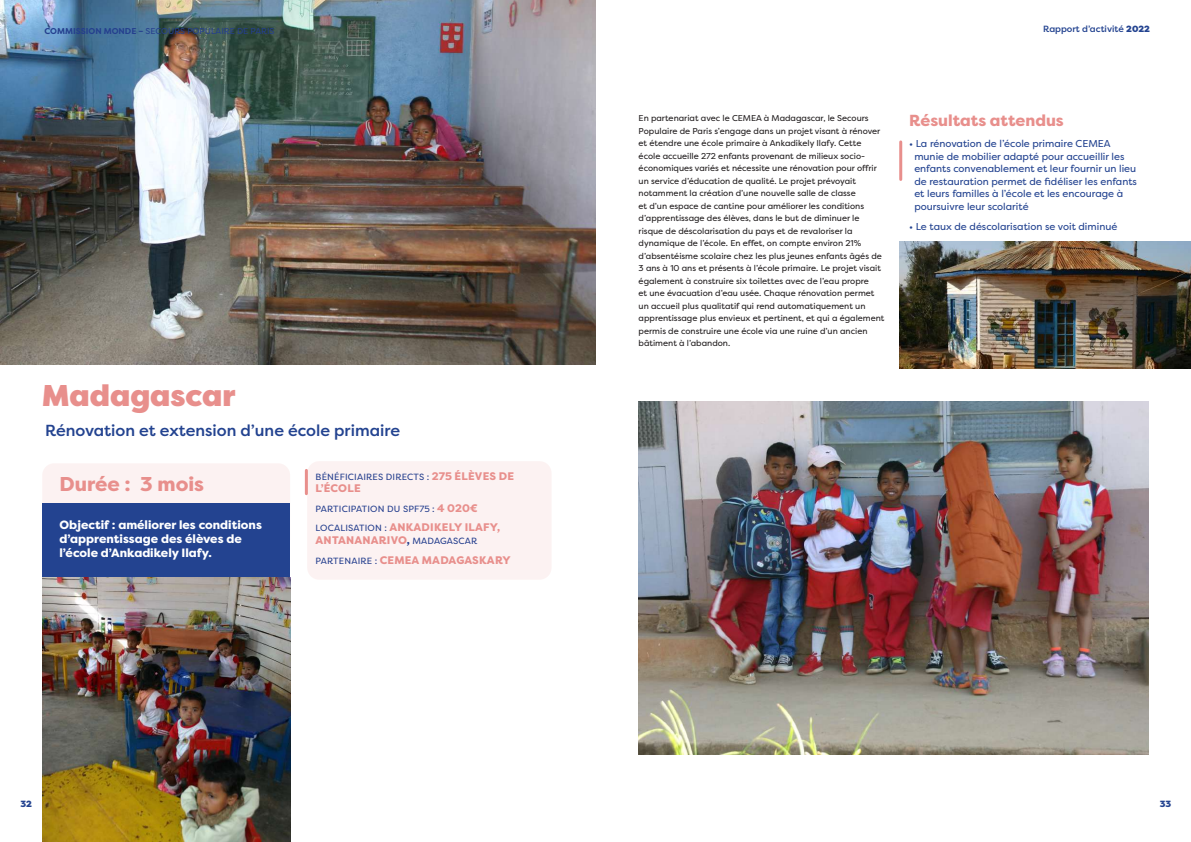
<style>
.page{position:relative;width:1191px;height:842px;background:#fff}
.page>*{position:absolute;margin:0;border:0;box-sizing:border-box;transform-origin:0 0}
.t1{font:900 30px "Filson Pro";color:#e88f8c}
.t2{font:800 20px "Filson Pro";color:#e88f8c}
.t3{font:500 16px "Filson Pro";color:#234390}
.t4{font:800 16px "Filson Pro";color:#e88f8c}
.t5{font:800 12px/14.4px "Filson Pro";color:#fff}
.t6{font:800 11px/12.5px "Filson Pro";letter-spacing:.02em;color:#e88f8c}
.t7{font:10px/12.5px "Filson Pro";color:#234390}
.t8{font:9px "Filson Pro";letter-spacing:.02em;color:#253f8e}
.t9{font:500 9px "Filson Pro";color:#234390}
.t10{font:900 9px "Filson Pro";color:#234390}
.t11{font:8.5px/12.5px "Filson Pro";color:#231f20}
.t12{font:8.5px "Filson Pro";color:#253f8e}
.s1{font-weight:700}
.s2{font-weight:900}
.s3{font-weight:800;font-size:11px;color:#e88f8c}
.s4{font-weight:400;font-size:9px;color:#253f8e}
.s5{color:#253f8e}
</style>
<div class="page">
<img style="left:0;top:0;width:595px;height:364px">
<div style="left:42px;top:463px;width:248px;height:87px;background:#fcf2f2;border-radius:12px"></div>
<div style="left:307px;top:461px;width:244px;height:119px;background:#fcf2f2;border-radius:12px"></div>
<hr style="left:305px;top:470px;width:3px;height:24px;background:#e88f8c">
<div style="left:42px;top:503px;width:248px;height:75px;background:#234390"></div>
<img style="left:42px;top:578px;width:248px;height:264px">
<img style="left:899px;top:242px;width:292px;height:127px">
<hr style="left:899px;top:142px;width:3px;height:37px;background:#e88f8c">
<img style="left:638px;top:401px;width:510px;height:353px">
<p class="t12" style="left:44px;top:25px;width:231px"><span class="s1">COMMISSION MONDE –</span> SECOURS POPULAIRE DE PARIS</p>
<p class="t9" style="left:1043px;top:23px;width:108px">Rapport d’activité <span class="s2">2022</span></p>
<h1 class="t1" style="left:42px;top:377px;width:195px">Madagascar</h1>
<h3 class="t3" style="left:45px;top:419px;width:356px">Rénovation et extension d’une école primaire</h3>
<p class="t8" style="left:315px;top:471px;width:200px">BÉNÉFICIAIRES DIRECTS : <span class="s3">275 ÉLÈVES DE</span></p>
<p class="t6" style="left:315px;top:482px;width:47px">L’ÉCOLE</p>
<p class="t8" style="left:315px;top:503px;width:164px">PARTICIPATION DU SPF75 : <span class="s3">4 020€</span></p>
<p class="t6" style="left:315px;top:522px;width:186px"><span class="s4">LOCALISATION :</span> ANKADIKELY ILAFY,<br>ANTANANARIVO<span class="s5">,</span> <span class="s4">MADAGASCAR</span></p>
<p class="t6" style="left:315px;top:554px;width:196px"><span class="s4">PARTENAIRE :</span> CEMEA MADAGASKARY</p>
<h2 class="t2" style="left:59px;top:471px;width:146px">Durée : 3 mois</h2>
<h3 class="t5" style="left:59px;top:517px;width:204px">Objectif : améliorer les conditions d’apprentissage des élèves de l’école d’Ankadikely Ilafy.</h3>
<p class="t11" style="left:638px;top:112px;width:247px">En partenariat avec le CEMEA à Madagascar, le Secours Populaire de Paris s’engage dans un projet visant à rénover et étendre une école primaire à Ankadikely Ilafy. Cette école accueille 272 enfants provenant de milieux socio&shy;économiques variés et nécessite une rénovation pour offrir un service d’éducation de qualité. Le projet prévoyait notamment la création d’une nouvelle salle de classe<br>et d’un espace de cantine pour améliorer les conditions d’apprentissage des élèves, dans le but de diminuer le risque de déscolarisation du pays et de revaloriser la dynamique de l’école. En effet, on compte environ 21% d’absentéisme scolaire chez les plus jeunes enfants âgés de 3 ans à 10 ans et présents à l’école primaire. Le projet visait également à construire six toilettes avec de l’eau propre<br>et une évacuation d’eau usée. Chaque rénovation permet un accueil plus qualitatif qui rend automatiquement un apprentissage plus envieux et pertinent, et qui a également permis de construire une école via une ruine d’un ancien bâtiment à l’abandon.</p>
<h3 class="t4" style="left:909px;top:111px;width:156px">Résultats attendus</h3>
<p class="t7" style="left:914px;top:138px;width:224px;text-indent:-5px">• La rénovation de l’école primaire CEMEA munie de mobilier adapté pour accueillir les enfants convenablement et leur fournir un lieu de restauration permet de fidéliser les enfants et leurs familles à l’école et les encourage à poursuivre leur scolarité</p>
<p class="t7" style="left:909px;top:220px;width:210px">• Le taux de déscolarisation se voit diminué</p>
<p class="t10" style="left:20px;top:798px;width:13px">32</p>
<p class="t10" style="left:1159px;top:799px;width:13px">33</p>
</div>
